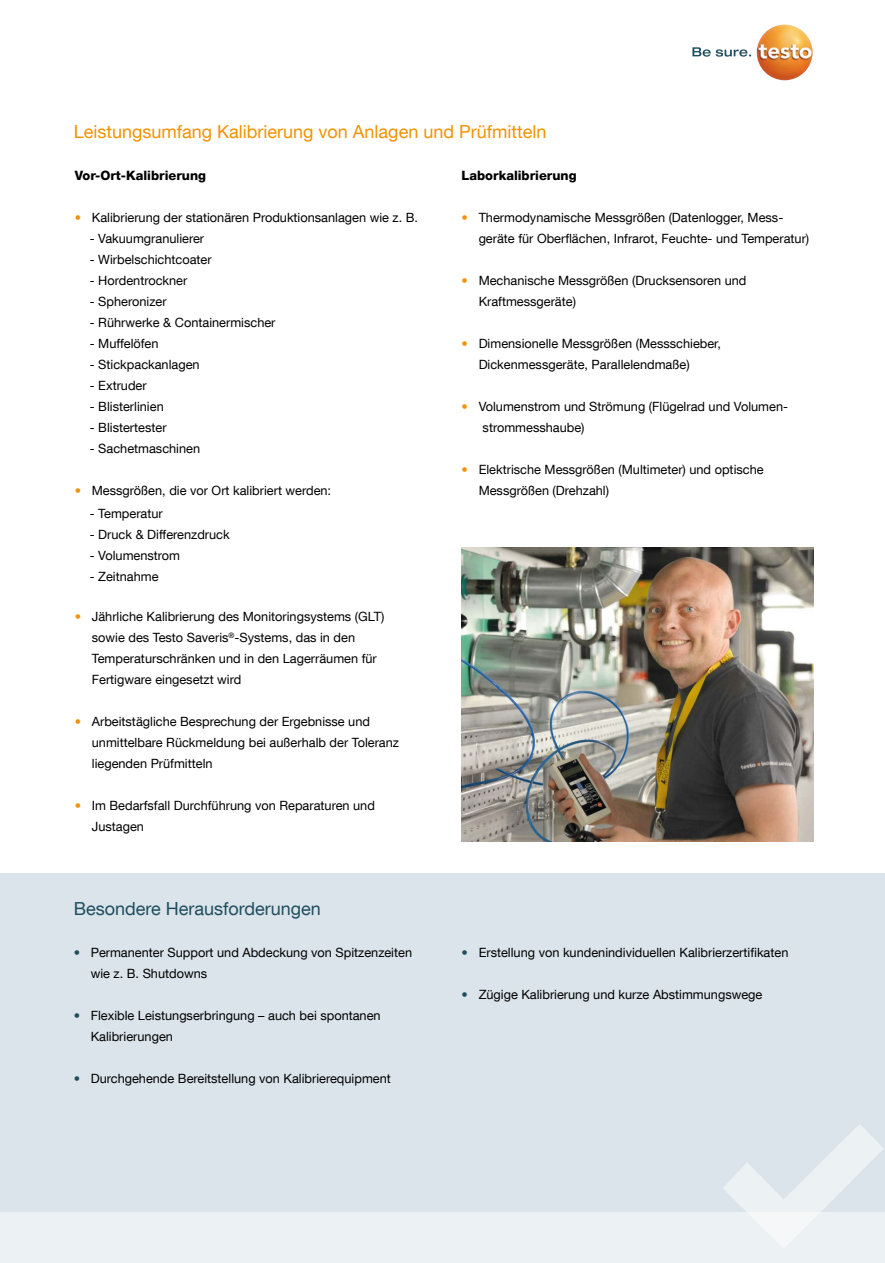
<style>
.page{position:relative;width:885px;height:1263px;background:#fff}
.page>*{position:absolute;margin:0;border:0;box-sizing:border-box;transform-origin:0 0}
.t1{font:18px "Helvetica Neue LT Com";color:#f39200}
.t2{font:18px "Helvetica Neue LT Com";color:#1f4d5e}
.t3{font:800 12.9px "Helvetica Neue LT Com";color:#000}
.t4{font:12.75px/21px "Helvetica Neue LT Com";color:#000}
.s1{color:#f39200}
.s2{color:#1f4d5e}
</style>
<div class="page">
<div style="left:0;top:873px;width:884px;height:390px;background:#dae4ea"></div>
<img style="left:461px;top:548px;width:352px;height:293px">
<svg style="left:722px;top:1124px;width:161px;height:89px"></svg>
<div style="left:0;top:1213px;width:884px;height:50px;background:#ecf1f4"></div>
<svg style="left:692px;top:47px;width:59px;height:10px"></svg>
<img style="left:756px;top:24px;width:56px;height:56px;border-radius:28px">
<h1 class="t1" style="left:74px;top:120px;width:474px">Leistungsumfang Kalibrierung von Anlagen und Prüfmitteln</h1>
<p class="t3" style="left:75px;top:168px;width:133px">Vor-Ort-Kalibrierung</p>
<p class="t4" style="left:75px;top:207px;width:345px"><span class="s1">•</span> Kalibrierung der stationären Produktionsanlagen wie z. B.</p>
<p class="t4" style="left:90px;top:228px;width:116px">- Vakuumgranulierer</p>
<p class="t4" style="left:90px;top:249px;width:123px">- Wirbelschichtcoater</p>
<p class="t4" style="left:90px;top:270px;width:99px">- Hordentrockner</p>
<p class="t4" style="left:90px;top:291px;width:78px">- Spheronizer</p>
<p class="t4" style="left:90px;top:312px;width:187px">- Rührwerke &amp; Containermischer</p>
<p class="t4" style="left:90px;top:333px;width:70px">- Muffelöfen</p>
<p class="t4" style="left:90px;top:354px;width:111px">- Stickpackanlagen</p>
<p class="t4" style="left:90px;top:375px;width:58px">- Extruder</p>
<p class="t4" style="left:90px;top:396px;width:75px">- Blisterlinien</p>
<p class="t4" style="left:90px;top:417px;width:78px">- Blistertester</p>
<p class="t4" style="left:90px;top:438px;width:112px">- Sachetmaschinen</p>
<p class="t4" style="left:75px;top:480px;width:258px"><span class="s1">•</span> Messgrößen, die vor Ort kalibriert werden:</p>
<p class="t4" style="left:90px;top:502px;width:74px">- Temperatur</p>
<p class="t4" style="left:90px;top:523px;width:141px">- Druck &amp; Differenzdruck</p>
<p class="t4" style="left:90px;top:544px;width:92px">- Volumenstrom</p>
<p class="t4" style="left:90px;top:565px;width:70px">- Zeitnahme</p>
<p class="t4" style="left:92px;top:606px;width:294px;text-indent:-17px"><span class="s1">•</span> Jährliche Kalibrierung des Monitoringsystems (GLT) sowie des Testo Saveris<sup>®</sup>-Systems, das in den Temperaturschränken und in den Lagerräumen für Fertigware eingesetzt wird</p>
<p class="t4" style="left:92px;top:711px;width:309px;text-indent:-17px"><span class="s1">•</span> Arbeitstägliche Besprechung der Ergebnisse und unmittelbare Rückmeldung bei außerhalb der Toleranz liegenden Prüfmitteln</p>
<p class="t4" style="left:92px;top:795px;width:284px;text-indent:-17px"><span class="s1">•</span> Im Bedarfsfall Durchführung von Reparaturen und<br>Justagen</p>
<h1 class="t2" style="left:74px;top:897px;width:249px">Besondere Herausforderungen</h1>
<p class="t4" style="left:91px;top:942px;width:323px;text-indent:-17px"><span class="s2">•</span> Permanenter Support und Abdeckung von Spitzenzeiten wie z. B. Shutdowns</p>
<p class="t4" style="left:91px;top:1005px;width:291px;text-indent:-17px"><span class="s2">•</span> Flexible Leistungserbringung – auch bei spontanen<br>Kalibrierungen</p>
<p class="t4" style="left:74px;top:1068px;width:318px"><span class="s2">•</span> Durchgehende Bereitstellung von Kalibrierequipment</p>
<p class="t3" style="left:461px;top:168px;width:116px">Laborkalibrierung</p>
<p class="t4" style="left:478px;top:207px;width:332px;text-indent:-17px"><span class="s1">•</span> Thermodynamische Messgrößen (Datenlogger, Mess&shy;geräte für Oberflächen, Infrarot, Feuchte- und Temperatur)</p>
<p class="t4" style="left:478px;top:270px;width:269px;text-indent:-17px"><span class="s1">•</span> Mechanische Messgrößen (Drucksensoren und<br>Kraftmessgeräte)</p>
<p class="t4" style="left:478px;top:333px;width:244px;text-indent:-17px"><span class="s1">•</span> Dimensionelle Messgrößen (Messschieber,<br>Dickenmessgeräte, Parallelendmaße)</p>
<p class="t4" style="left:482px;top:396px;width:307px;text-indent:-21px"><span class="s1">•</span> Volumenstrom und Strömung (Flügelrad und Volumen&shy;strommesshaube)</p>
<p class="t4" style="left:478px;top:459px;width:286px;text-indent:-17px"><span class="s1">•</span> Elektrische Messgrößen (Multimeter) und optische<br>Messgrößen (Drehzahl)</p>
<p class="t4" style="left:461px;top:942px;width:328px"><span class="s2">•</span> Erstellung von kundenindividuellen Kalibrierzertifikaten</p>
<p class="t4" style="left:461px;top:984px;width:302px"><span class="s2">•</span> Zügige Kalibrierung und kurze Abstimmungswege</p>
</div>
